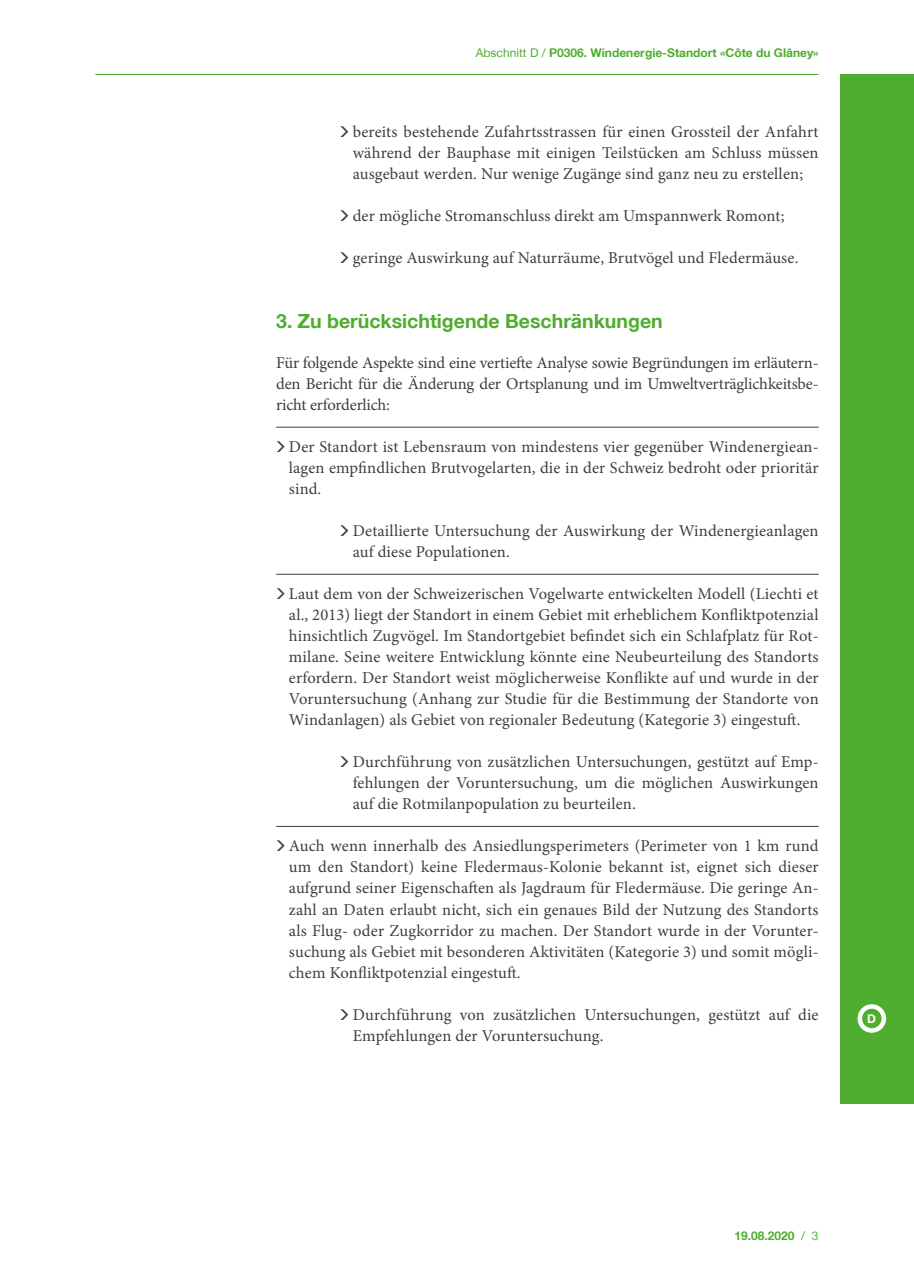
<style>
.page{position:relative;width:914px;height:1284px;background:#fff}
.page>*{position:absolute;margin:0;border:0;box-sizing:border-box;transform-origin:0 0}
.t1{font:700 19.5px "Helvetica Neue LT";color:#4fad2f}
.TEXTE{font:16.5px/21px "Minion Pro";letter-spacing:.005em;color:#3e3e3f;text-align:justify}
.t2{font:700 12px "Helvetica Neue LT";color:#4fad2f}
.t3{font:700 12px "Helvetica Neue LT";color:#fff}
.s1{font-weight:400}
</style>
<div class="page">
<hr style="left:95px;top:74px;width:723px;height:1px;background:#4fad2f">
<div style="left:839px;top:74px;width:74px;height:1029px;background:#4fad2f"></div>
<div style="left:857px;top:1004px;width:29px;height:28px;border:4px solid #fff;border-radius:50%"></div>
<hr style="left:276px;top:427px;width:542px;height:1px;background:#3e3e3f">
<hr style="left:276px;top:574px;width:542px;height:1px;background:#3e3e3f">
<hr style="left:276px;top:826px;width:542px;height:1px;background:#3e3e3f">
<p class="t2" style="left:475px;top:46px;width:344px"><span class="s1">Abschnitt D /</span> P0306. Windenergie-Standort «Côte du Glâney»</p>
<p class="TEXTE" style="left:353px;top:121px;width:467px">bereits bestehende Zufahrtsstrassen für einen Grossteil der Anfahrt während der Bauphase mit einigen Teilstücken am Schluss müssen ausgebaut werden. Nur wenige Zugänge sind ganz neu zu erstellen;</p>
<p class="TEXTE" style="left:353px;top:205px;width:433px">der mögliche Stromanschluss direkt am Umspannwerk Romont;</p>
<p class="TEXTE" style="left:353px;top:247px;width:447px">geringe Auswirkung auf Naturräume, Brutvögel und Fledermäuse.</p>
<p class="t1" style="left:276px;top:309px;width:388px">3. Zu berücksichtigende Beschränkungen</p>
<p class="TEXTE" style="left:276px;top:352px;width:544px">Für folgende Aspekte sind eine vertiefte Analyse sowie Begründungen im erläutern&shy;den Bericht für die Änderung der Ortsplanung und im Umweltverträglichkeitsbe&shy;richt erforderlich:</p>
<p class="TEXTE" style="left:289px;top:436px;width:531px">Der Standort ist Lebensraum von mindestens vier gegenüber Windenergiean&shy;lagen empfindlichen Brutvogelarten, die in der Schweiz bedroht oder prioritär sind.</p>
<p class="TEXTE" style="left:353px;top:520px;width:467px">Detaillierte Untersuchung der Auswirkung der Windenergieanlagen auf diese Populationen.</p>
<p class="TEXTE" style="left:289px;top:583px;width:531px">Laut dem von der Schweizerischen Vogelwarte entwickelten Modell (Liechti et al., 2013) liegt der Standort in einem Gebiet mit erheblichem Konfliktpotenzial hinsichtlich Zugvögel. Im Standortgebiet befindet sich ein Schlafplatz für Rot&shy;milane. Seine weitere Entwicklung könnte eine Neubeurteilung des Standorts erfordern. Der Standort weist möglicherweise Konflikte auf und wurde in der Voruntersuchung (Anhang zur Studie für die Bestimmung der Standorte von Windanlagen) als Gebiet von regionaler Bedeutung (Kategorie 3) eingestuft.</p>
<p class="TEXTE" style="left:353px;top:751px;width:467px">Durchführung von zusätzlichen Untersuchungen, gestützt auf Emp&shy;fehlungen der Voruntersuchung, um die möglichen Auswirkungen auf die Rotmilanpopulation zu beurteilen.</p>
<p class="TEXTE" style="left:289px;top:835px;width:531px">Auch wenn innerhalb des Ansiedlungsperimeters (Perimeter von 1 km rund um den Standort) keine Fledermaus-Kolonie bekannt ist, eignet sich dieser aufgrund seiner Eigenschaften als Jagdraum für Fledermäuse. Die geringe An&shy;zahl an Daten erlaubt nicht, sich ein genaues Bild der Nutzung des Standorts als Flug- oder Zugkorridor zu machen. Der Standort wurde in der Vorunter&shy;suchung als Gebiet mit besonderen Aktivitäten (Kategorie 3) und somit mögli&shy;chem Konfliktpotenzial eingestuft.</p>
<p class="TEXTE" style="left:353px;top:1003px;width:467px">Durchführung von zusätzlichen Untersuchungen, gestützt auf die<br>Empfehlungen der Voruntersuchung.</p>
<p class="t3" style="left:867px;top:1011px;width:10px">D</p>
<p class="t2" style="left:734px;top:1227px;width:86px">19.08.2020 <span class="s1">/ 3</span></p>
</div>
